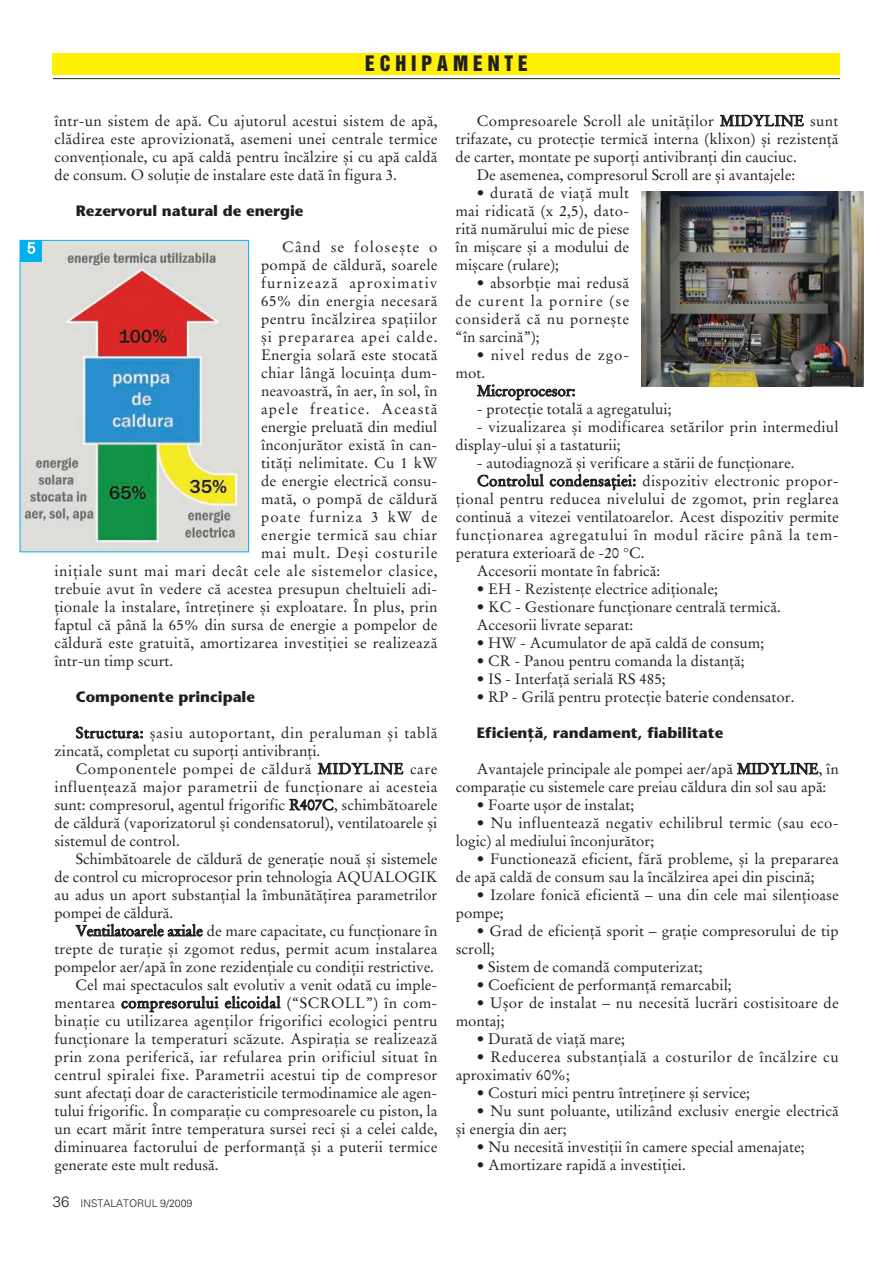
<style>
.page{position:relative;width:893px;height:1263px;background:#fff}
.page>*{position:absolute;margin:0;border:0;box-sizing:border-box;transform-origin:0 0}
.t1{font:19.5px "Inserat";letter-spacing:.25em;color:#231f20}
.t2{font:15px/18px "HS Galant Drepte";color:#231f20}
.t3{font:15px/18px "HS Galant Drepte";letter-spacing:.02em;color:#231f20}
.t4{font:15px "HS Galant Drepte";letter-spacing:.025em;color:#231f20}
.t5{font:15px/18px "HS Galant Drepte";letter-spacing:.035em;color:#231f20}
.t6{font:15px/18px "HS Galant Drepte";letter-spacing:.03em;color:#231f20}
.t7{font:15px "HS Stil Aldine";color:#231f20}
.t8{font:15px "HS Galant Drepte";letter-spacing:.075em;color:#231f20}
.t9{font:15px "HS Galant Drepte";letter-spacing:.045em;color:#231f20}
.t10{font:15px "HS Galant Drepte";letter-spacing:.04em;color:#231f20}
.t11{font:15px "HS Galant Drepte";letter-spacing:.065em;color:#231f20}
.t12{font:15px "HS Galant Drepte";letter-spacing:.06em;color:#231f20}
.t13{font:15px "HS Galant Drepte";letter-spacing:.05em;color:#231f20}
.t14{font:15px "HS Unis Albe Drepte";color:#fff}
.t15{font:10.5px "HS Unis Albe Drepte";color:#231f20}
.s1{font-size:15px}
</style>
<div class="page">
<hr style="left:53px;top:78px;width:787px;height:1px;background:#231f20">
<div style="left:53px;top:53px;width:787px;height:21px;background:#fff101"></div>
<img style="left:22px;top:242px;width:225px;height:308px">
<div style="left:20px;top:240px;width:229px;height:312px;border:1px solid #00b3ef"></div>
<div style="left:20px;top:240px;width:22px;height:21px;background:#00b3ef"></div>
<img style="left:641px;top:191px;width:222px;height:196px">
<p class="t14" style="left:27px;top:242px;width:10px">5</p>
<h1 class="t1" style="left:365px;top:55px;width:164px">ECHIPAMENTE</h1>
<p class="t2" style="left:54px;top:113px;width:384px;text-align:justify">într-un sistem de apæ. Cu ajutorul acestui sistem de apæ, clædirea este aprovizionatæ, asemeni unei centrale termice convenflionale, cu apæ caldæ pentru încælzire øi cu apæ caldæ de consum. O soluflie de instalare este datæ în figura 3.</p>
<p class="t7" style="left:76px;top:205px;width:229px">Rezervorul natural de energie</p>
<p class="t8" style="left:282px;top:240px;width:157px">Când se foloseøte o</p>
<p class="t3" style="left:261px;top:257px;width:178px">pompæ de cælduræ, soarele</p>
<p class="t8" style="left:261px;top:276px;width:178px">furnizeazæ aproximativ</p>
<p class="t6" style="left:261px;top:293px;width:178px">65% din energia necesaræ</p>
<p class="t4" style="left:261px;top:312px;width:178px">pentru încælzirea spafliilor</p>
<p class="t11" style="left:261px;top:330px;width:178px">øi prepararea apei calde.</p>
<p class="t2" style="left:261px;top:347px;width:178px">Energia solaræ este stocatæ</p>
<p class="t4" style="left:261px;top:366px;width:178px">chiar lângæ locuinfla dum-</p>
<p class="t2" style="left:261px;top:383px;width:178px">neavoastræ, în aer, în sol, în</p>
<p class="t8" style="left:261px;top:402px;width:178px">apele freatice. Aceastæ</p>
<p class="t2" style="left:261px;top:419px;width:178px">energie preluatæ din mediul</p>
<p class="t2" style="left:261px;top:437px;width:178px">înconjurætor existæ în can-</p>
<p class="t3" style="left:261px;top:455px;width:178px">titæfli nelimitate. Cu 1 kW</p>
<p class="t2" style="left:261px;top:473px;width:178px">de energie electricæ consu-</p>
<p class="t3" style="left:261px;top:491px;width:178px">matæ, o pompæ de cælduræ</p>
<p class="t8" style="left:261px;top:510px;width:178px">poate furniza 3 kW de</p>
<p class="t9" style="left:261px;top:528px;width:178px">energie termicæ sau chiar</p>
<p class="t12" style="left:261px;top:546px;width:178px">mai mult. Deøi costurile</p>
<p class="t10" style="left:54px;top:564px;width:384px">inifliale sunt mai mari decât cele ale sistemelor clasice,</p>
<p class="t2" style="left:54px;top:581px;width:384px">trebuie avut în vedere cæ acestea presupun cheltuieli adi-</p>
<p class="t2" style="left:54px;top:599px;width:384px">flionale la instalare, întreflinere øi exploatare. În plus, prin</p>
<p class="t2" style="left:54px;top:617px;width:384px">faptul cæ pânæ la 65% din sursa de energie a pompelor de</p>
<p class="t2" style="left:54px;top:635px;width:384px">cælduræ este gratuitæ, amortizarea investifliei se realizeazæ</p>
<p class="t2" style="left:54px;top:653px;width:120px">într-un timp scurt.</p>
<p class="t7" style="left:76px;top:691px;width:181px">Componente principale</p>
<p class="t5" style="left:54px;top:725px;width:384px;text-indent:21px">Structura: øasiu autoportant, din peraluman øi tablæ zincatæ, completat cu suporfli antivibranfli.</p>
<p class="t2" style="left:54px;top:761px;width:384px;text-align:justify;text-indent:21px">Componentele pompei de cælduræ MIDYLINE care influenfleazæ major parametrii de funcflionare ai acesteia sunt: compresorul, agentul frigorific R407C, schimbætoarele de cælduræ (vaporizatorul øi condensatorul), ventilatoarele øi sistemul de control.</p>
<p class="t2" style="left:54px;top:851px;width:384px;text-align:justify;text-indent:21px">Schimbætoarele de cælduræ de generaflie nouæ øi sistemele de control cu microprocesor prin tehnologia AQUALOGIK au adus un aport substanflial la îmbunætæflirea parametrilor pompei de cælduræ.</p>
<p class="t2" style="left:76px;top:923px;width:363px">Ventilatoarele axiale de mare capacitate, cu funcflionare în</p>
<p class="t2" style="left:54px;top:941px;width:384px">trepte de turaflie øi zgomot redus, permit acum instalarea</p>
<p class="t2" style="left:54px;top:959px;width:381px">pompelor aer/apæ în zone rezidenfliale cu condiflii restrictive.</p>
<p class="t2" style="left:76px;top:977px;width:363px">Cel mai spectaculos salt evolutiv a venit odatæ cu imple-</p>
<p class="t3" style="left:54px;top:995px;width:384px">mentarea compresorului elicoidal (“SCROLL”) în com-</p>
<p class="t3" style="left:54px;top:1013px;width:384px">binaflie cu utilizarea agenflilor frigorifici ecologici pentru</p>
<p class="t2" style="left:54px;top:1031px;width:384px">funcflionare la temperaturi scæzute. Aspiraflia se realizeazæ</p>
<p class="t4" style="left:54px;top:1050px;width:384px">prin zona perifericæ, iar refularea prin orificiul situat în</p>
<p class="t3" style="left:54px;top:1067px;width:384px">centrul spiralei fixe. Parametrii acestui tip de compresor</p>
<p class="t2" style="left:54px;top:1085px;width:384px">sunt afectafli doar de caracteristicile termodinamice ale agen-</p>
<p class="t2" style="left:54px;top:1103px;width:384px">tului frigorific. În comparaflie cu compresoarele cu piston, la</p>
<p class="t2" style="left:54px;top:1121px;width:384px">un ecart mærit între temperatura sursei reci øi a celei calde,</p>
<p class="t2" style="left:54px;top:1139px;width:384px">diminuarea factorului de performanflæ øi a puterii termice</p>
<p class="t2" style="left:54px;top:1157px;width:166px">generate este mult redusæ.</p>
<p class="t15" style="left:53px;top:1199px;width:141px"><span class="s1">36</span> INSTALATORUL 9/2009</p>
<p class="t3" style="left:477px;top:113px;width:363px">Compresoarele Scroll ale unitæflilor MIDYLINE sunt</p>
<p class="t2" style="left:455px;top:131px;width:384px">trifazate, cu protecflie termicæ interna (klixon) øi rezistenflæ</p>
<p class="t2" style="left:455px;top:149px;width:343px">de carter, montate pe suporfli antivibranfli din cauciuc.</p>
<p class="t2" style="left:477px;top:167px;width:320px">De asemenea, compresorul Scroll are øi avantajele:</p>
<p class="t2" style="left:455px;top:185px;width:175px;text-align:justify;text-indent:21px">• duratæ de viaflæ mult mai ridicatæ (x 2,5), dato&shy;ritæ numærului mic de piese în miøcare øi a modului de miøcare (rulare);</p>
<p class="t2" style="left:455px;top:275px;width:175px;text-align:justify;text-indent:21px">• absorbflie mai redusæ de curent la pornire (se consideræ cæ nu porneøte “în sarcinæ”);</p>
<p class="t13" style="left:477px;top:348px;width:154px">• nivel redus de zgo-</p>
<p class="t2" style="left:455px;top:365px;width:31px">mot.</p>
<p class="t2" style="left:477px;top:383px;width:100px">Microprocesor:</p>
<p class="t2" style="left:477px;top:401px;width:196px">- protecflie totalæ a agregatului;</p>
<p class="t2" style="left:455px;top:419px;width:384px;text-indent:21px">- vizualizarea øi modificarea setærilor prin intermediul display-ului øi a tastaturii;</p>
<p class="t2" style="left:477px;top:455px;width:319px">- autodiagnozæ øi verificare a stærii de funcflionare.</p>
<p class="t3" style="left:477px;top:473px;width:363px">Controlul condensafliei: dispozitiv electronic propor-</p>
<p class="t3" style="left:455px;top:491px;width:384px">flional pentru reducea nivelului de zgomot, prin reglarea</p>
<p class="t2" style="left:455px;top:509px;width:384px">continuæ a vitezei ventilatoarelor. Acest dispozitiv permite</p>
<p class="t9" style="left:455px;top:528px;width:384px">funcflionarea agregatului în modul ræcire pânæ la tem-</p>
<p class="t2" style="left:455px;top:545px;width:190px">peratura exterioaræ de -20 °C.</p>
<p class="t2" style="left:477px;top:563px;width:185px">Accesorii montate în fabricæ:</p>
<p class="t2" style="left:477px;top:581px;width:242px">• EH - Rezistenfle electrice adiflionale;</p>
<p class="t2" style="left:477px;top:599px;width:305px">• KC - Gestionare funcflionare centralæ termicæ.<br>Accesorii livrate separat:</p>
<p class="t2" style="left:477px;top:635px;width:289px">• HW - Acumulator de apæ caldæ de consum;</p>
<p class="t2" style="left:477px;top:653px;width:269px">• CR - Panou pentru comanda la distanflæ;</p>
<p class="t2" style="left:477px;top:671px;width:190px">• IS - Interfaflæ serialæ RS 485;</p>
<p class="t2" style="left:477px;top:689px;width:319px">• RP - Grilæ pentru protecflie baterie condensator.</p>
<p class="t7" style="left:477px;top:727px;width:248px">Eficienflæ, randament, fiabilitate</p>
<p class="t2" style="left:455px;top:761px;width:384px;text-indent:21px">Avantajele principale ale pompei aer/apæ MIDYLINE, în comparaflie cu sistemele care preiau cældura din sol sau apæ:</p>
<p class="t2" style="left:477px;top:797px;width:159px">• Foarte uøor de instalat;</p>
<p class="t3" style="left:455px;top:815px;width:384px;text-indent:21px">• Nu influenteazæ negativ echilibrul termic (sau eco&shy;logic) al mediului înconjurætor;</p>
<p class="t2" style="left:455px;top:851px;width:384px;text-indent:21px">• Functioneazæ eficient, færæ probleme, øi la prepararea de apæ caldæ de consum sau la încælzirea apei din piscinæ;</p>
<p class="t2" style="left:455px;top:887px;width:384px;text-indent:21px">• Izolare fonicæ eficientæ – una din cele mai silenflioase pompe;</p>
<p class="t2" style="left:455px;top:923px;width:384px;text-indent:21px">• Grad de eficienflæ sporit – graflie compresorului de tip scroll;</p>
<p class="t2" style="left:477px;top:959px;width:227px">• Sistem de comandæ computerizat;</p>
<p class="t2" style="left:477px;top:977px;width:256px">• Coeficient de performanflæ remarcabil;</p>
<p class="t2" style="left:455px;top:995px;width:384px;text-indent:21px">• Uøor de instalat – nu necesitæ lucræri costisitoare de montaj;</p>
<p class="t2" style="left:477px;top:1031px;width:149px">• Duratæ de viaflæ mare;</p>
<p class="t6" style="left:455px;top:1049px;width:384px;text-indent:21px">• Reducerea substanflialæ a costurilor de încælzire cu aproximativ 60%;</p>
<p class="t2" style="left:477px;top:1085px;width:274px">• Costuri mici pentru întreflinere øi service;</p>
<p class="t2" style="left:455px;top:1103px;width:384px;text-indent:21px">• Nu sunt poluante, utilizând exclusiv energie electricæ øi energia din aer;</p>
<p class="t2" style="left:477px;top:1139px;width:329px">• Nu necesitæ investiflii în camere special amenajate;</p>
<p class="t2" style="left:477px;top:1157px;width:210px">• Amortizare rapidæ a investifliei.</p>
</div>
